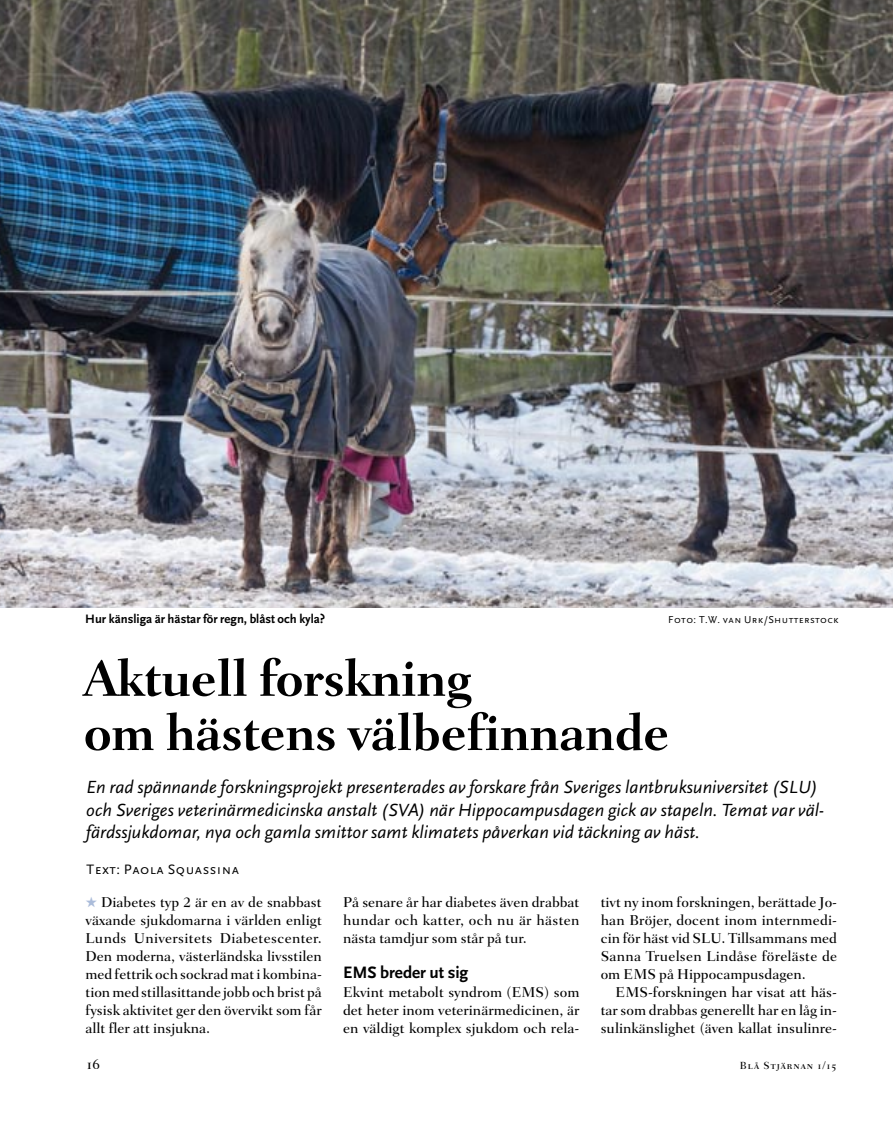
<style>
.page{position:relative;width:893px;height:1136px;background:#fff}
.page>*{position:absolute;margin:0;border:0;box-sizing:border-box;transform-origin:0 0}
.t1{font:700 51px/54.2px "Fairfield LH";letter-spacing:-.01em;color:#000}
.t2{font:italic 18.3px/22.5px "Scala Sans";letter-spacing:.005em;color:#000}
.t3{font:700 17.25px "Scala Sans";color:#000}
.t4{font:15px "Fairfield LH Medium SC";color:#000}
.t5{font:500 14.55px/18px "Fairfield LH";color:#000;text-align:justify}
.t6{font:14.25px "Scala Sans Caps";letter-spacing:.035em;color:#000}
.t7{font:700 12.75px "Scala Sans";color:#000}
.t8{font:10.5px "Scala Sans Caps";letter-spacing:.035em;color:#000}
.t9{font:10.5px "Fairfield LH Medium SC";letter-spacing:.095em;color:#000}
.s1{color:#abbcda}
</style>
<div class="page">
<img style="left:0;top:0;width:892px;height:608px">
<p class="t7" style="left:85px;top:613px;width:242px">Hur känsliga är hästar för regn, blåst och kyla?</p>
<p class="t8" style="left:668px;top:613px;width:172px">Foto: T.W. van Urk/Shutterstock</p>
<h1 class="t1" style="left:84px;top:656px;width:588px">Aktuell forskning<br>om hästens välbefinnande</h1>
<p class="t2" style="left:86px;top:777px;width:739px">En rad spännande forskningsprojekt presenterades av forskare från Sveriges lantbruksuniversitet (SLU) och Sveriges veterinärmedicinska anstalt (SVA) när Hippocampusdagen gick av stapeln. Temat var väl&shy;färdssjukdomar, nya och gamla smittor samt klimatets påverkan vid täckning av häst.</p>
<p class="t6" style="left:87px;top:860px;width:154px">Text: Paola Squassina</p>
<p class="t5" style="left:85px;top:894px;width:238px"><span class="s1">★</span> Diabetes typ 2 är en av de snabbast växande sjukdomarna i världen enligt Lunds Universitets Diabetes center.<br>Den moderna, västerländska livsstilen med fettrik och sockrad mat i kombina&shy;tion med stillasittande jobb och brist på fysisk aktivitet ger den övervikt som får allt fler att insjukna.</p>
<p class="t5" style="left:343px;top:894px;width:238px">På senare år har diabetes även drabbat hundar och katter, och nu är hästen nästa tamdjur som står på tur.</p>
<p class="t3" style="left:343px;top:965px;width:127px">EMS breder ut sig</p>
<p class="t5" style="left:343px;top:984px;width:238px">Ekvint metabolt syndrom (EMS) som det heter inom veterinärmedicinen, är en väldigt komplex sjukdom och rela-</p>
<p class="t5" style="left:601px;top:894px;width:238px">tivt ny inom forskningen, berättade Jo&shy;han Bröjer, docent inom internmedi&shy;cin för häst vid SLU. Tillsammans med Sanna Truelsen Lindåse föreläste de om EMS på Hippocampusdagen.</p>
<p class="t5" style="left:601px;top:984px;width:238px;text-indent:15px">EMS-forskningen har visat att häs&shy;tar som drabbas generellt har en låg in&shy;sulinkänslighet (även kallat insulinre-</p>
<p class="t4" style="left:87px;top:1055px;width:15px">16</p>
<p class="t9" style="left:740px;top:1059px;width:98px">Blå Stjärnan 1/15</p>
</div>
